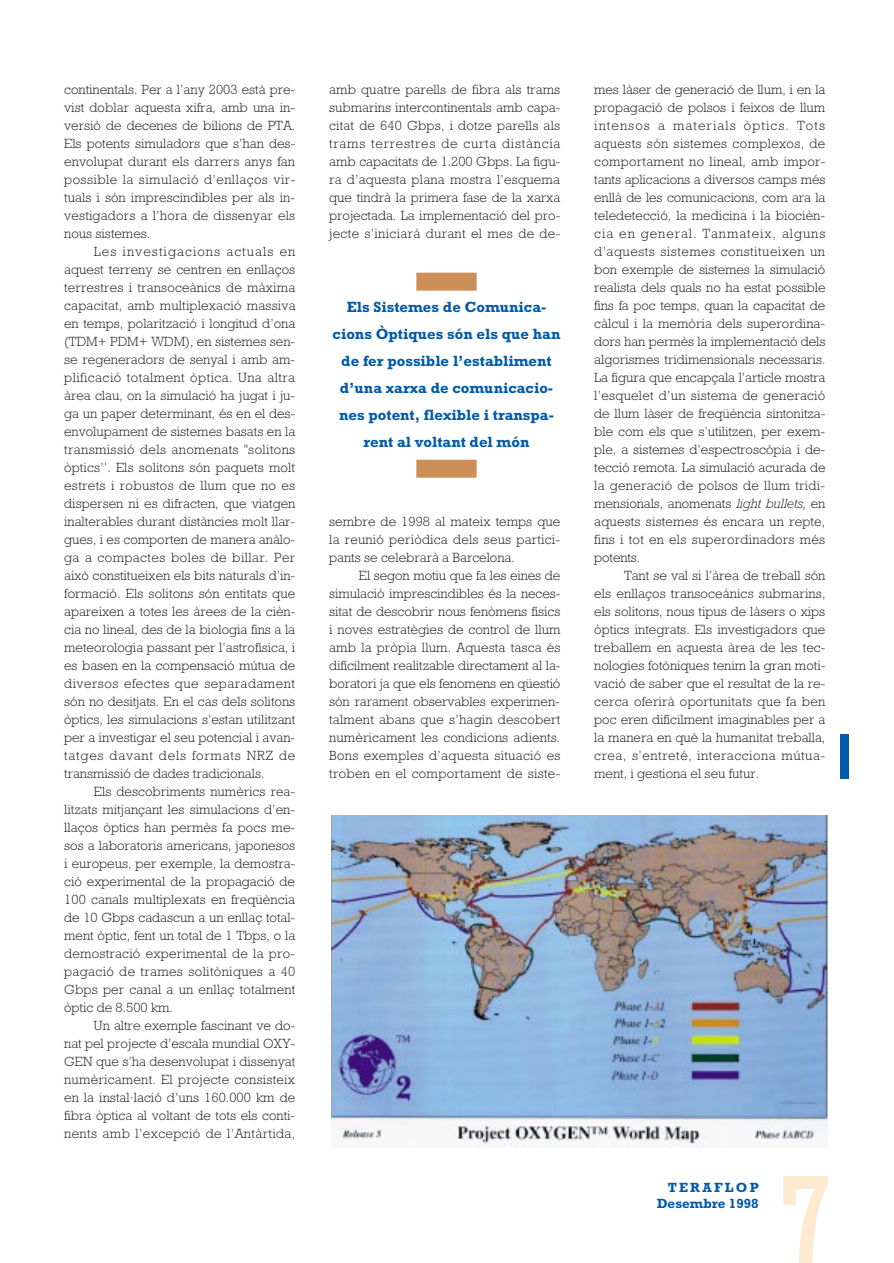
<style>
.page{position:relative;width:894px;height:1263px;background:#fff}
.page>*{position:absolute;margin:0;border:0;box-sizing:border-box;transform-origin:0 0}
.t1{font:700 15px/27px "Rockwell";color:#015aaa;text-align:center}
.t2{font:300 13.5px/18px "Rockwell";letter-spacing:.015em;color:#231f20;text-align:justify}
.t3{font:700 13.5px/16.2px "M Rockwell";color:#015aaa;text-align:right}
.s1{font-style:italic}
</style>
<div class="page">
<svg style="left:783px;top:1176px;width:45px;height:87px"></svg>
<div style="left:841px;top:734px;width:8px;height:45px;background:#015aaa"></div>
<img style="left:331px;top:815px;width:496px;height:333px">
<div style="left:416px;top:273px;width:61px;height:18px;background:#cd8f58"></div>
<div style="left:416px;top:460px;width:61px;height:18px;background:#cd8f58"></div>
<p class="t2" style="left:64px;top:82px;width:233px">continentals. Per a l’any 2003 està pre&shy;vist doblar aquesta xifra, amb una in&shy;versió de decenes de bilions de PTA.<br>Els potents simuladors que s’han des&shy;envolupat durant els darrers anys fan possible la simulació d’enllaços vir&shy;tuals i són imprescindibles per als in&shy;vestigadors a l’hora de dissenyar els nous sistemes.</p>
<p class="t2" style="left:64px;top:244px;width:233px;text-indent:30px">Les investigacions actuals en aquest terreny se centren en enllaços terrestres i transoceànics de màxima capacitat, amb multiplexació massiva en temps, polarització i longitud d’ona (TDM+ PDM+ WDM), en sistemes sen&shy;se regeneradors de senyal i amb am&shy;plificació totalment òptica. Una altra àrea clau, on la simulació ha jugat i ju&shy;ga un paper determinant, és en el des&shy;envolupament de sistemes basats en la transmissió dels anomenats "solitons òptics’’. Els solitons són paquets molt estrets i robustos de llum que no es dispersen ni es difracten, que viatgen inalterables durant distàncies molt llar&shy;gues, i es comporten de manera anàlo&shy;ga a compactes boles de billar. Per això constitueixen els bits naturals d’in&shy;formació. Els solitons són entitats que apareixen a totes les àrees de la cièn&shy;cia no lineal, des de la biologia fins a la meteorologia passant per l’astrofísica, i es basen en la compensació mútua de diversos efectes que separadament són no desitjats. En el cas dels solitons òptics, les simulacions s’estan utilitzant per a investigar el seu potencial i avan&shy;tatges davant dels formats NRZ de transmissió de dades tradicionals.</p>
<p class="t2" style="left:64px;top:784px;width:233px;text-indent:30px">Els descobriments numèrics rea&shy;litzats mitjançant les simulacions d’en&shy;llaços òptics han permès fa pocs me&shy;sos a laboratoris americans, japonesos i europeus, per exemple, la demostra&shy;ció experimental de la propagació de 100 canals multiplexats en freqüència de 10 Gbps cadascun a un enllaç total&shy;ment òptic, fent un total de 1 Tbps, o la demostració experimental de la pro&shy;pagació de trames solitòniques a 40<br>Gbps per canal a un enllaç totalment òptic de 8.500 km.</p>
<p class="t2" style="left:64px;top:1018px;width:233px;text-indent:30px">Un altre exemple fascinant ve do&shy;nat pel projecte d’escala mundial OXY-GEN que s’ha desenvolupat i dissenyat numèricament. El projecte consisteix en la instal·lació d’uns 160.000 km de fibra òptica al voltant de tots els conti&shy;nents amb l’excepció de l’Antàrtida,</p>
<p class="t2" style="left:329px;top:82px;width:233px">amb quatre parells de fibra als trams submarins intercontinentals amb capa&shy;citat de 640 Gbps, i dotze parells als trams terrestres de curta distància amb capacitats de 1.200 Gbps. La figu&shy;ra d’aquesta plana mostra l’esquema que tindrà la primera fase de la xarxa projectada. La implementació del pro&shy;jecte s’iniciarà durant el mes de de-</p>
<p class="t1" style="left:333px;top:295px;width:229px">Els Sistemes de Comunica&shy;cions Òptiques són els que han de fer possible l’establiment d’una xarxa de comunicacio&shy;nes potent, flexible i transpa&shy;rent al voltant del món</p>
<p class="t2" style="left:329px;top:514px;width:233px">sembre de 1998 al mateix temps que la reunió periòdica dels seus partici&shy;pants se celebrarà a Barcelona.</p>
<p class="t2" style="left:329px;top:568px;width:233px;text-indent:30px">El segon motiu que fa les eines de simulació imprescindibles és la neces&shy;sitat de descobrir nous fenòmens físics i noves estratègies de control de llum amb la pròpia llum. Aquesta tasca és difícilment realitzable directament al la&shy;boratori ja que els fenomens en qüestió són rarament observables experimen&shy;talment abans que s’hagin descobert numèricament les condicions adients.<br>Bons exemples d’aquesta situació es troben en el comportament de siste-</p>
<p class="t2" style="left:594px;top:82px;width:233px">mes làser de generació de llum, i en la propagació de polsos i feixos de llum intensos a materials òptics. Tots aquests són sistemes complexos, de comportament no lineal, amb impor&shy;tants aplicacions a diversos camps més enllà de les comunicacions, com ara la teledetecció, la medicina i la biocièn&shy;cia en general. Tanmateix, alguns d’aquests sistemes constitueixen un bon exemple de sistemes la simulació realista dels quals no ha estat possible fins fa poc temps, quan la capacitat de càlcul i la memòria dels superordina&shy;dors han permès la implementació dels algorismes tridimensionals necessaris.<br>La figura que encapçala l’article mostra l’esquelet d’un sistema de generació de llum làser de freqüència sintonitza&shy;ble com els que s’utilitzen, per exem&shy;ple, a sistemes d’espectroscòpia i de&shy;tecció remota. La simulació acurada de la generació de polsos de llum tridi&shy;mensionals, anomenats <span class="s1">light bullets</span>, en aquests sistemes és encara un repte, fins i tot en els superordinadors més potents.</p>
<p class="t2" style="left:594px;top:568px;width:233px;text-indent:30px">Tant se val si l’àrea de treball són els enllaços transoceànics submarins, els solitons, nous tipus de làsers o xips òptics integrats. Els investigadors que treballem en aquesta àrea de les tec&shy;nologies fotòniques tenim la gran moti&shy;vació de saber que el resultat de la re&shy;cerca oferirà oportunitats que fa ben poc eren difícilment imaginables per a la manera en què la humanitat treballa, crea, s’entreté, interacciona mútua&shy;ment, i gestiona el seu futur.</p>
<p class="t3" style="left:657px;top:1180px;width:103px">TERAFLOP<br>Desembre 1998</p>
</div>
